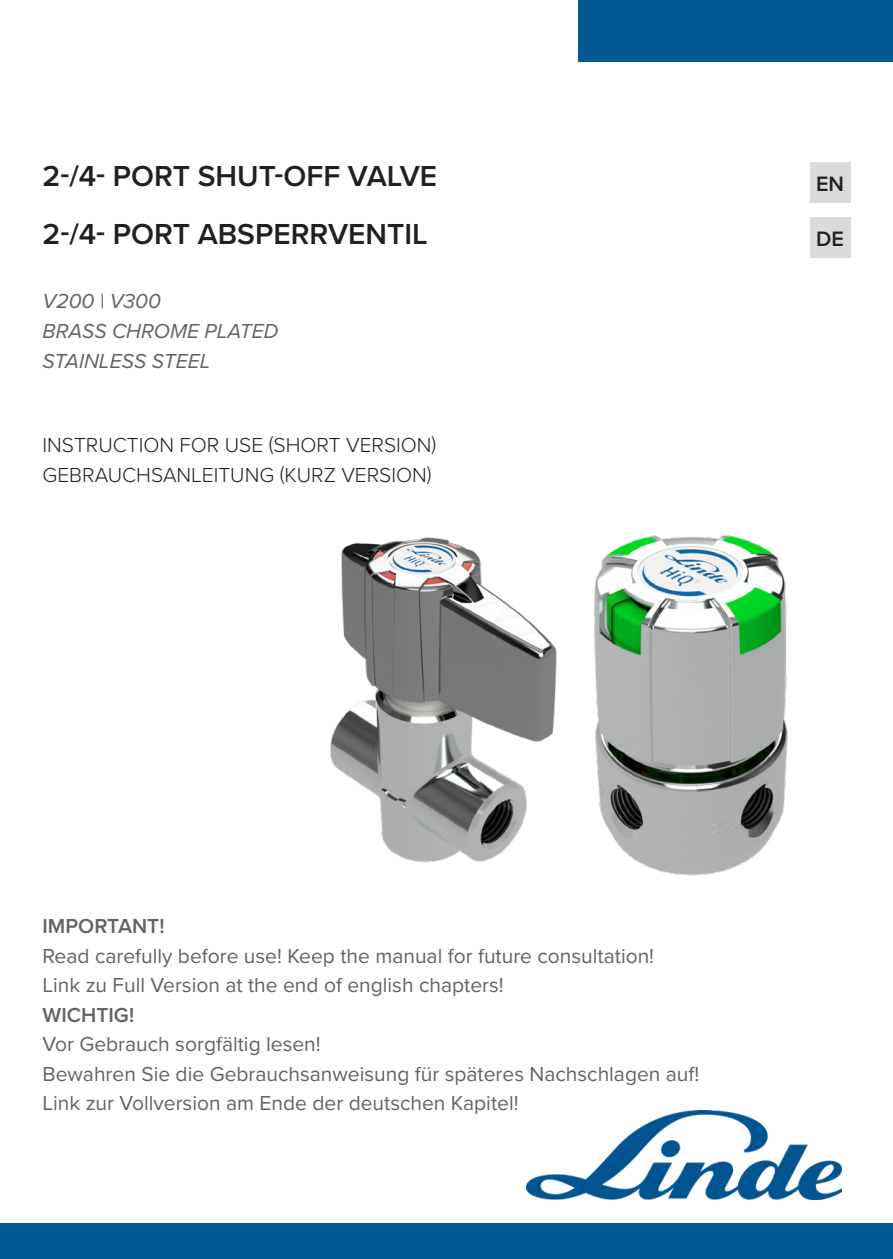
<style>
.page{position:relative;width:893px;height:1259px;background:#fff}
.page>*{position:absolute;margin:0;border:0;box-sizing:border-box;transform-origin:0 0}
._1_strana_-_podnázev{font:600 30px "Proxima Nova";color:#231f20}
.Základní_odstavec_-n{font:600 21.6px "Proxima Nova";color:#231f20}
.TEXT{font:21px "Proxima Nova";color:#636366}
.IFU{font:300 21px "Proxima Nova";color:#231f20}
.Product_Description{font:italic 21px/30px "Proxima Nova";color:#636366}
.TEXT-2{font:600 21px "Proxima Nova";color:#636366}
</style>
<div class="page">
<div style="left:0;top:1222px;width:893px;height:37px;background:#005992"></div>
<div style="left:578px;top:0;width:315px;height:62px;background:#005992"></div>
<div style="left:810px;top:162px;width:40px;height:41px;background:#d9dadb"></div>
<div style="left:810px;top:217px;width:40px;height:41px;background:#d9dadb"></div>
<img style="left:330px;top:537px;width:227px;height:326px">
<img style="left:594px;top:534px;width:194px;height:342px">
<img style="left:526px;top:1110px;width:315px;height:89px">
<p class="_1_strana_-_podnázev" style="left:43px;top:153px;width:396px">2-/4- PORT SHUT-OFF VALVE</p>
<p class="_1_strana_-_podnázev" style="left:43px;top:211px;width:387px">2-/4- PORT ABSPERRVENTIL</p>
<p class="Product_Description" style="left:43px;top:285px;width:237px">V200 | V300<br>BRASS CHROME PLATED<br>STAINLESS STEEL</p>
<p class="IFU" style="left:43px;top:429px;width:395px">INSTRUCTION FOR USE (SHORT VERSION)</p>
<p class="IFU" style="left:43px;top:459px;width:391px">GEBRAUCHSANLEITUNG (KURZ VERSION)</p>
<p class="Základní_odstavec_-n" style="left:816px;top:167px;width:30px">EN</p>
<p class="Základní_odstavec_-n" style="left:816px;top:223px;width:29px">DE</p>
<p class="TEXT-2" style="left:43px;top:910px;width:124px">IMPORTANT!</p>
<p class="TEXT" style="left:43px;top:940px;width:613px">Read carefully before use! Keep the manual for future consultation!</p>
<p class="TEXT" style="left:43px;top:969px;width:463px">Link zu Full Version at the end of english chapters!</p>
<p class="TEXT-2" style="left:43px;top:999px;width:93px">WICHTIG!</p>
<p class="TEXT" style="left:43px;top:1028px;width:280px">Vor Gebrauch sorgfältig lesen!</p>
<p class="TEXT" style="left:43px;top:1058px;width:658px">Bewahren Sie die Gebrauchsanweisung für späteres Nachschlagen auf!</p>
<p class="TEXT" style="left:43px;top:1087px;width:478px">Link zur Vollversion am Ende der deutschen Kapitel!</p>
</div>
